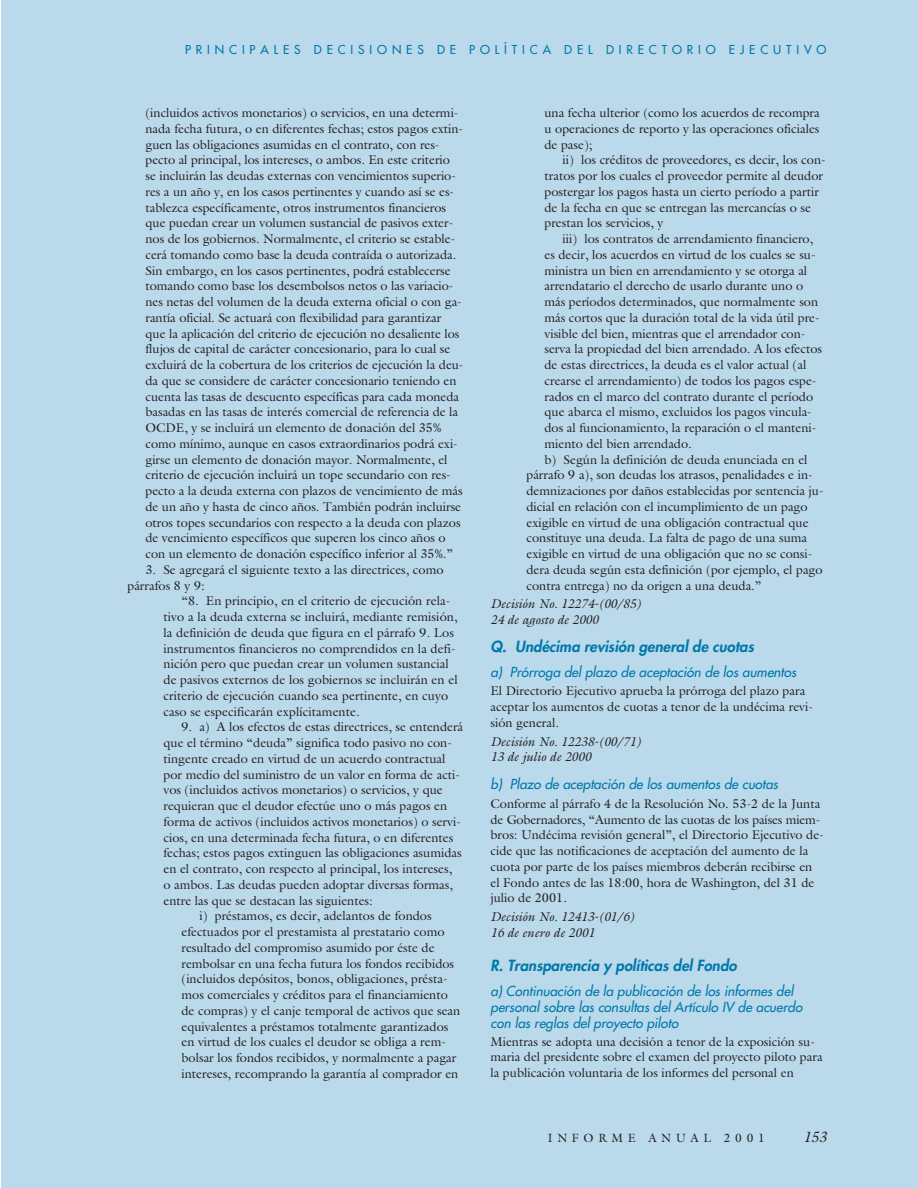
<style>
.page{position:relative;width:918px;height:1188px;background:#fff}
.page>*{position:absolute;margin:0;border:0;box-sizing:border-box;transform-origin:0 0}
.t1{font:italic 800 15px "Futura";color:#0078aa}
.t2{font:italic 15px "Galliard";color:#231f20}
.t3{font:italic 13.5px/15.8px "Futura";color:#0078aa}
.t4{font:12.75px/15.8px "Galliard";color:#231f20}
.t5{font:italic 12.75px/15.8px "Galliard";color:#231f20}
.t6{font:12px "Futura";letter-spacing:.405em;color:#0078aa}
.t7{font:12px "Galliard";letter-spacing:.39em;color:#231f20}
</style>
<div class="page">
<div style="left:1px;top:0;width:917px;height:1188px;background:#bad9eb"></div>
<p class="t6" style="left:185px;top:43px;width:643px">PRINCIPALES DECISIONES DE POLÍTICA DEL DIRECTORIO EJECUTIVO</p>
<p class="t4" style="left:146px;top:106px;width:320px">(incluidos activos monetarios) o servicios, en una determi&shy;nada fecha futura, o en diferentes fechas; estos pagos extin&shy;guen las obligaciones asumidas en el contrato, con res&shy;pecto al principal, los intereses, o ambos. En este criterio se incluirán las deudas externas con vencimientos superio&shy;res a un año y, en los casos pertinentes y cuando así se es&shy;tablezca específicamente, otros instrumentos financieros que puedan crear un volumen sustancial de pasivos exter&shy;nos de los gobiernos. Normalmente, el criterio se estable&shy;cerá tomando como base la deuda contraída o autorizada.<br>Sin embargo, en los casos pertinentes, podrá establecerse tomando como base los desembolsos netos o las variacio&shy;nes netas del volumen de la deuda externa oficial o con ga&shy;rantía oficial. Se actuará con flexibilidad para garantizar que la aplicación del criterio de ejecución no desaliente los flujos de capital de carácter concesionario, para lo cual se excluirá de la cobertura de los criterios de ejecución la deu&shy;da que se considere de carácter concesionario teniendo en cuenta las tasas de descuento específicas para cada moneda basadas en las tasas de interés comercial de referencia de la OCDE, y se incluirá un elemento de donación del 35% como mínimo, aunque en casos extraordinarios podrá exi&shy;girse un elemento de donación mayor. Normalmente, el criterio de ejecución incluirá un tope secundario con res&shy;pecto a la deuda externa con plazos de vencimiento de más de un año y hasta de cinco años. También podrán incluirse otros topes secundarios con respecto a la deuda con plazos de vencimiento específicos que superen los cinco años o con un elemento de donación específico inferior al 35%.”</p>
<p class="t4" style="left:146px;top:563px;width:300px">3. Se agregará el siguiente texto a las directrices, como</p>
<p class="t4" style="left:127px;top:579px;width:79px">párrafos 8 y 9:</p>
<p class="t4" style="left:181px;top:595px;width:270px">“8. En principio, en el criterio de ejecución rela-</p>
<p class="t4" style="left:163px;top:610px;width:296px">tivo a la deuda externa se incluirá, mediante remisión,</p>
<p class="t4" style="left:163px;top:626px;width:292px">la definición de deuda que figura en el párrafo 9. Los</p>
<p class="t4" style="left:163px;top:642px;width:294px">instrumentos financieros no comprendidos en la defi-</p>
<p class="t4" style="left:163px;top:658px;width:287px">nición pero que puedan crear un volumen sustancial</p>
<p class="t4" style="left:163px;top:673px;width:296px">de pasivos externos de los gobiernos se incluirán en el</p>
<p class="t4" style="left:163px;top:689px;width:286px">criterio de ejecución cuando sea pertinente, en cuyo</p>
<p class="t4" style="left:163px;top:705px;width:198px">caso se especificarán explícitamente.</p>
<p class="t4" style="left:181px;top:721px;width:283px">9. a) A los efectos de estas directrices, se entenderá</p>
<p class="t4" style="left:163px;top:736px;width:290px">que el término “deuda” significa todo pasivo no con-</p>
<p class="t4" style="left:163px;top:752px;width:283px">tingente creado en virtud de un acuerdo contractual</p>
<p class="t4" style="left:163px;top:768px;width:298px">por medio del suministro de un valor en forma de acti-</p>
<p class="t4" style="left:163px;top:784px;width:281px">vos (incluidos activos monetarios) o servicios, y que</p>
<p class="t4" style="left:163px;top:799px;width:285px">requieran que el deudor efectúe uno o más pagos en</p>
<p class="t4" style="left:163px;top:815px;width:299px">forma de activos (incluidos activos monetarios) o servi-</p>
<p class="t4" style="left:163px;top:831px;width:291px">cios, en una determinada fecha futura, o en diferentes</p>
<p class="t4" style="left:163px;top:847px;width:300px">fechas; estos pagos extinguen las obligaciones asumidas</p>
<p class="t4" style="left:163px;top:862px;width:290px">en el contrato, con respecto al principal, los intereses,</p>
<p class="t4" style="left:163px;top:878px;width:291px">o ambos. Las deudas pueden adoptar diversas formas,</p>
<p class="t4" style="left:163px;top:894px;width:211px">entre las que se destacan las siguientes:</p>
<p class="t4" style="left:199px;top:910px;width:234px">i) préstamos, es decir, adelantos de fondos</p>
<p class="t4" style="left:181px;top:925px;width:265px">efectuados por el prestamista al prestatario como</p>
<p class="t4" style="left:181px;top:941px;width:255px">resultado del compromiso asumido por éste de</p>
<p class="t4" style="left:181px;top:957px;width:274px">rembolsar en una fecha futura los fondos recibidos</p>
<p class="t4" style="left:181px;top:973px;width:268px">(incluidos depósitos, bonos, obligaciones, présta-</p>
<p class="t4" style="left:181px;top:988px;width:268px">mos comerciales y créditos para el financiamiento</p>
<p class="t4" style="left:181px;top:1004px;width:280px">de compras) y el canje temporal de activos que sean</p>
<p class="t4" style="left:181px;top:1020px;width:268px">equivalentes a préstamos totalmente garantizados</p>
<p class="t4" style="left:181px;top:1036px;width:266px">en virtud de los cuales el deudor se obliga a rem-</p>
<p class="t4" style="left:181px;top:1051px;width:277px">bolsar los fondos recibidos, y normalmente a pagar</p>
<p class="t4" style="left:181px;top:1067px;width:278px">intereses, recomprando la garantía al comprador en</p>
<p class="t4" style="left:544px;top:106px;width:277px;text-align:justify">una fecha ulterior (como los acuerdos de recompra u operaciones de reporto y las operaciones oficiales de pase);</p>
<p class="t4" style="left:544px;top:154px;width:283px;text-indent:18px">ii) los créditos de proveedores, es decir, los con&shy;tratos por los cuales el proveedor permite al deudor postergar los pagos hasta un cierto período a partir de la fecha en que se entregan las mercancías o se prestan los servicios, y</p>
<p class="t4" style="left:562px;top:232px;width:252px">iii) los contratos de arrendamiento financiero,</p>
<p class="t4" style="left:544px;top:248px;width:273px">es decir, los acuerdos en virtud de los cuales se su-</p>
<p class="t4" style="left:544px;top:264px;width:264px">ministra un bien en arrendamiento y se otorga al</p>
<p class="t4" style="left:544px;top:280px;width:260px">arrendatario el derecho de usarlo durante uno o</p>
<p class="t4" style="left:544px;top:295px;width:275px">más períodos determinados, que normalmente son</p>
<p class="t4" style="left:544px;top:311px;width:277px">más cortos que la duración total de la vida útil pre-</p>
<p class="t4" style="left:544px;top:327px;width:262px">visible del bien, mientras que el arrendador con-</p>
<p class="t4" style="left:544px;top:343px;width:279px">serva la propiedad del bien arrendado. A los efectos</p>
<p class="t4" style="left:544px;top:358px;width:263px">de estas directrices, la deuda es el valor actual (al</p>
<p class="t4" style="left:544px;top:374px;width:274px">crearse el arrendamiento) de todos los pagos espe-</p>
<p class="t4" style="left:544px;top:390px;width:270px">rados en el marco del contrato durante el período</p>
<p class="t4" style="left:544px;top:406px;width:269px">que abarca el mismo, excluidos los pagos vincula-</p>
<p class="t4" style="left:544px;top:421px;width:273px">dos al funcionamiento, la reparación o el manteni-</p>
<p class="t4" style="left:544px;top:437px;width:149px">miento del bien arrendado.</p>
<p class="t4" style="left:544px;top:453px;width:265px">b) Según la definición de deuda enunciada en el</p>
<p class="t4" style="left:526px;top:469px;width:288px">párrafo 9 a), son deudas los atrasos, penalidades e in-</p>
<p class="t4" style="left:526px;top:484px;width:299px">demnizaciones por daños establecidas por sentencia ju-</p>
<p class="t4" style="left:526px;top:500px;width:283px">dicial en relación con el incumplimiento de un pago</p>
<p class="t4" style="left:526px;top:516px;width:284px">exigible en virtud de una obligación contractual que</p>
<p class="t4" style="left:526px;top:532px;width:282px">constituye una deuda. La falta de pago de una suma</p>
<p class="t4" style="left:526px;top:547px;width:287px">exigible en virtud de una obligación que no se consi-</p>
<p class="t4" style="left:526px;top:563px;width:298px">dera deuda según esta definición (por ejemplo, el pago</p>
<p class="t4" style="left:526px;top:579px;width:237px">contra entrega) no da origen a una deuda.”</p>
<p class="t5" style="left:490px;top:598px;width:152px">Decisión No. 12274-(00/85)<br>24 de agosto de 2000</p>
<p class="t1" style="left:490px;top:639px;width:265px">Q. Undécima revisión general de cuotas</p>
<p class="t3" style="left:490px;top:666px;width:307px">a) Prórroga del plazo de aceptación de los aumentos</p>
<p class="t4" style="left:490px;top:685px;width:324px">El Directorio Ejecutivo aprueba la prórroga del plazo para aceptar los aumentos de cuotas a tenor de la undécima revi&shy;sión general.</p>
<p class="t5" style="left:490px;top:735px;width:152px">Decisión No. 12238-(00/71)<br>13 de julio de 2000</p>
<p class="t3" style="left:490px;top:777px;width:289px">b) Plazo de aceptación de los aumentos de cuotas</p>
<p class="t4" style="left:490px;top:797px;width:335px">Conforme al párrafo 4 de la Resolución No. 53-2 de la Junta de Gobernadores, “Aumento de las cuotas de los países miem&shy;bros: Undécima revisión general”, el Directorio Ejecutivo de&shy;cide que las notificaciones de aceptación del aumento de la cuota por parte de los países miembros deberán recibirse en el Fondo antes de las 18:00, hora de Washington, del 31 de julio de 2001.</p>
<p class="t5" style="left:490px;top:910px;width:146px">Decisión No. 12413-(01/6)<br>16 de enero de 2001</p>
<p class="t1" style="left:490px;top:958px;width:248px">R. Transparencia y políticas del Fondo</p>
<p class="t3" style="left:490px;top:984px;width:313px">a) Continuación de la publicación de los informes del personal sobre las consultas del Artículo IV de acuerdo con las reglas del proyecto piloto</p>
<p class="t4" style="left:490px;top:1035px;width:334px">Mientras se adopta una decisión a tenor de la exposición su&shy;maria del presidente sobre el examen del proyecto piloto para la publicación voluntaria de los informes del personal en</p>
<p class="t7" style="left:548px;top:1133px;width:218px">INFORME ANUAL 2001</p>
<p class="t2" style="left:803px;top:1131px;width:25px">153</p>
</div>
